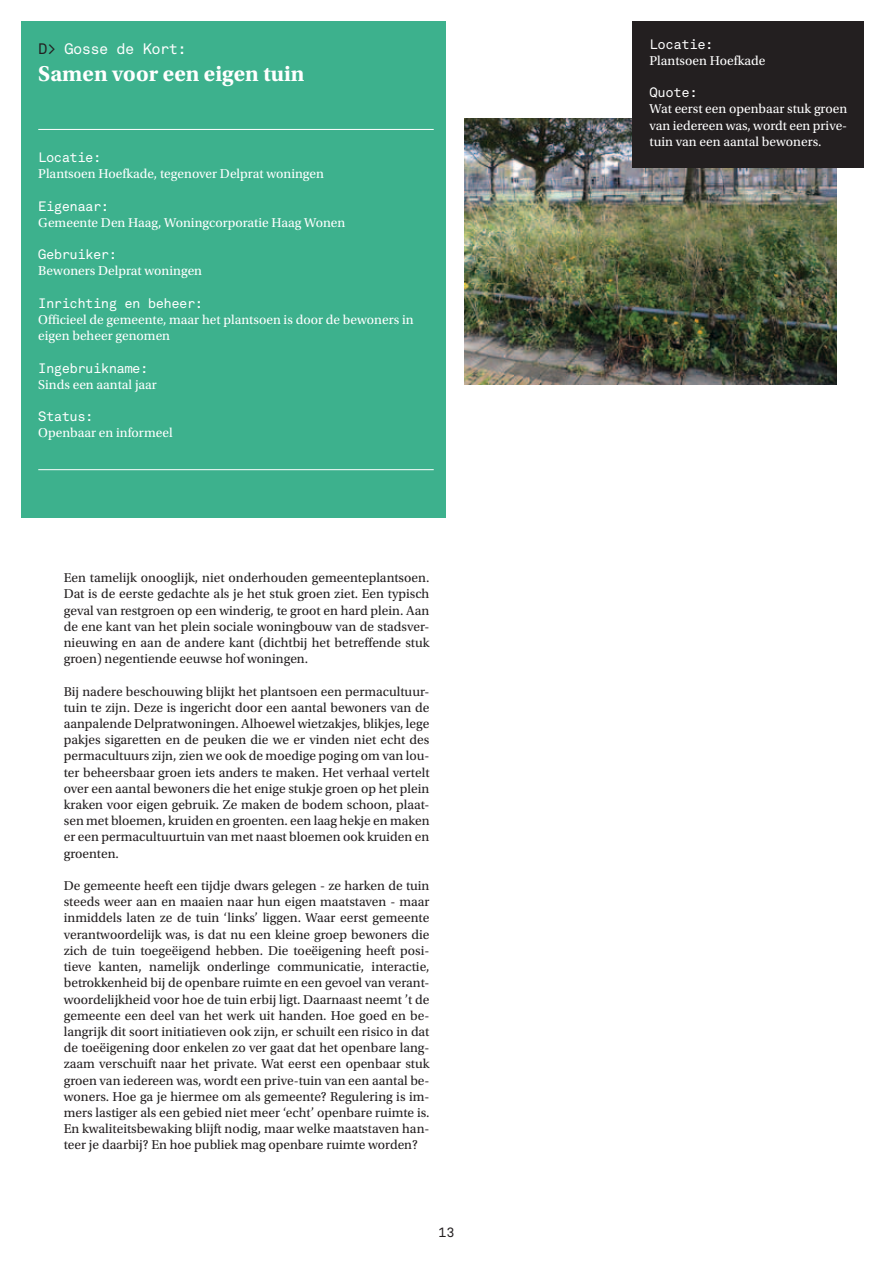
<style>
.page{position:relative;width:893px;height:1263px;background:#fff}
.page>*{position:absolute;margin:0;border:0;box-sizing:border-box;transform-origin:0 0}
.t1{font:700 22.5px "Utopia Std";color:#fff}
.t2{font:15px "Akkurat Mono";letter-spacing:-.04em;color:#fff}
.t3{font:13.5px/16.2px "Utopia Std";color:#231f20;text-align:justify}
.t4{font:13.5px/16.2px "Utopia Std";color:#fff}
.t5{font:13.5px "Akkurat Mono";letter-spacing:-.04em;color:#fff}
.t6{font:13.5px "Akkurat Mono";color:#231f20}
.s1{color:#231f20}
</style>
<div class="page">
<div style="left:21px;top:21px;width:425px;height:496px;background:#3db18d"></div>
<hr style="left:38px;top:129px;width:396px;height:1px;background:#fff">
<hr style="left:38px;top:469px;width:396px;height:1px;background:#fff">
<img style="left:465px;top:118px;width:372px;height:267px">
<div style="left:632px;top:21px;width:232px;height:147px;background:#231f20"></div>
<p class="t2" style="left:38px;top:39px;width:150px"><span class="s1">D&gt;</span> Gosse de Kort:</p>
<h1 class="t1" style="left:38px;top:61px;width:268px">Samen voor een eigen tuin</h1>
<p class="t5" style="left:38px;top:149px;width:65px">Locatie:</p>
<p class="t4" style="left:38px;top:166px;width:287px">Plantsoen Hoefkade, tegenover Delprat woningen</p>
<p class="t5" style="left:38px;top:197px;width:73px">Eigenaar:</p>
<p class="t4" style="left:38px;top:215px;width:309px">Gemeente Den Haag, Woningcorporatie Haag Wonen</p>
<p class="t5" style="left:38px;top:246px;width:80px">Gebruiker:</p>
<p class="t4" style="left:38px;top:263px;width:165px">Bewoners Delprat woningen</p>
<p class="t5" style="left:38px;top:295px;width:166px">Inrichting en beheer:</p>
<p class="t4" style="left:38px;top:312px;width:377px">Officieel de gemeente, maar het plantsoen is door de bewoners in eigen beheer genomen</p>
<p class="t5" style="left:38px;top:359px;width:112px">Ingebruikname:</p>
<p class="t4" style="left:38px;top:377px;width:120px">Sinds een aantal jaar</p>
<p class="t5" style="left:38px;top:408px;width:57px">Status:</p>
<p class="t4" style="left:38px;top:425px;width:136px">Openbaar en informeel</p>
<p class="t3" style="left:64px;top:570px;width:367px">Een tamelijk onooglijk, niet onderhouden gemeenteplantsoen.<br>Dat is de eerste gedachte als je het stuk groen ziet. Een typisch geval van restgroen op een winderig, te groot en hard plein. Aan de ene kant van het plein sociale woningbouw van de stadsver&shy;nieuwing en aan de andere kant (dichtbij het betreffende stuk groen) negentiende eeuwse hof woningen.</p>
<p class="t3" style="left:64px;top:683px;width:367px">Bij nadere beschouwing blijkt het plantsoen een permacultuur&shy;tuin te zijn. Deze is ingericht door een aantal bewoners van de aanpalende Delpratwoningen. Alhoewel wietzakjes, blikjes, lege pakjes sigaretten en de peuken die we er vinden niet echt des permacultuurs zijn, zien we ook de moedige poging om van lou&shy;ter beheersbaar groen iets anders te maken. Het verhaal vertelt over een aantal bewoners die het enige stukje groen op het plein kraken voor eigen gebruik. Ze maken de bodem schoon, plaat&shy;sen met bloemen, kruiden en groenten. een laag hekje en maken er een permacultuurtuin van met naast bloemen ook kruiden en groenten.</p>
<p class="t3" style="left:64px;top:878px;width:367px">De gemeente heeft een tijdje dwars gelegen - ze harken de tuin steeds weer aan en maaien naar hun eigen maatstaven - maar inmiddels laten ze de tuin ‘links’ liggen. Waar eerst gemeente verantwoordelijk was, is dat nu een kleine groep bewoners die zich de tuin toegeëigend hebben. Die toeëigening heeft posi&shy;tieve kanten, namelijk onderlinge communicatie, interactie, betrokkenheid bij de openbare ruimte en een gevoel van verant&shy;woordelijkheid voor hoe de tuin erbij ligt. Daarnaast neemt ’t de gemeente een deel van het werk uit handen. Hoe goed en be&shy;langrijk dit soort initiatieven ook zijn, er schuilt een risico in dat de toeëigening door enkelen zo ver gaat dat het openbare lang&shy;zaam verschuift naar het private. Wat eerst een openbaar stuk groen van iedereen was, wordt een prive-tuin van een aantal be&shy;woners. Hoe ga je hiermee om als gemeente? Regulering is im&shy;mers lastiger als een gebied niet meer ‘echt’ openbare ruimte is.<br>En kwaliteitsbewaking blijft nodig, maar welke maatstaven han&shy;teer je daarbij? En hoe publiek mag openbare ruimte worden?</p>
<p class="t6" style="left:438px;top:1224px;width:18px">13</p>
<p class="t5" style="left:649px;top:35px;width:66px">Locatie:</p>
<p class="t4" style="left:649px;top:53px;width:117px">Plantsoen Hoefkade</p>
<p class="t5" style="left:649px;top:84px;width:50px">Quote:</p>
<p class="t4" style="left:649px;top:101px;width:199px;text-align:justify">Wat eerst een openbaar stuk groen van iedereen was, wordt een prive&shy;tuin van een aantal bewoners.</p>
</div>
